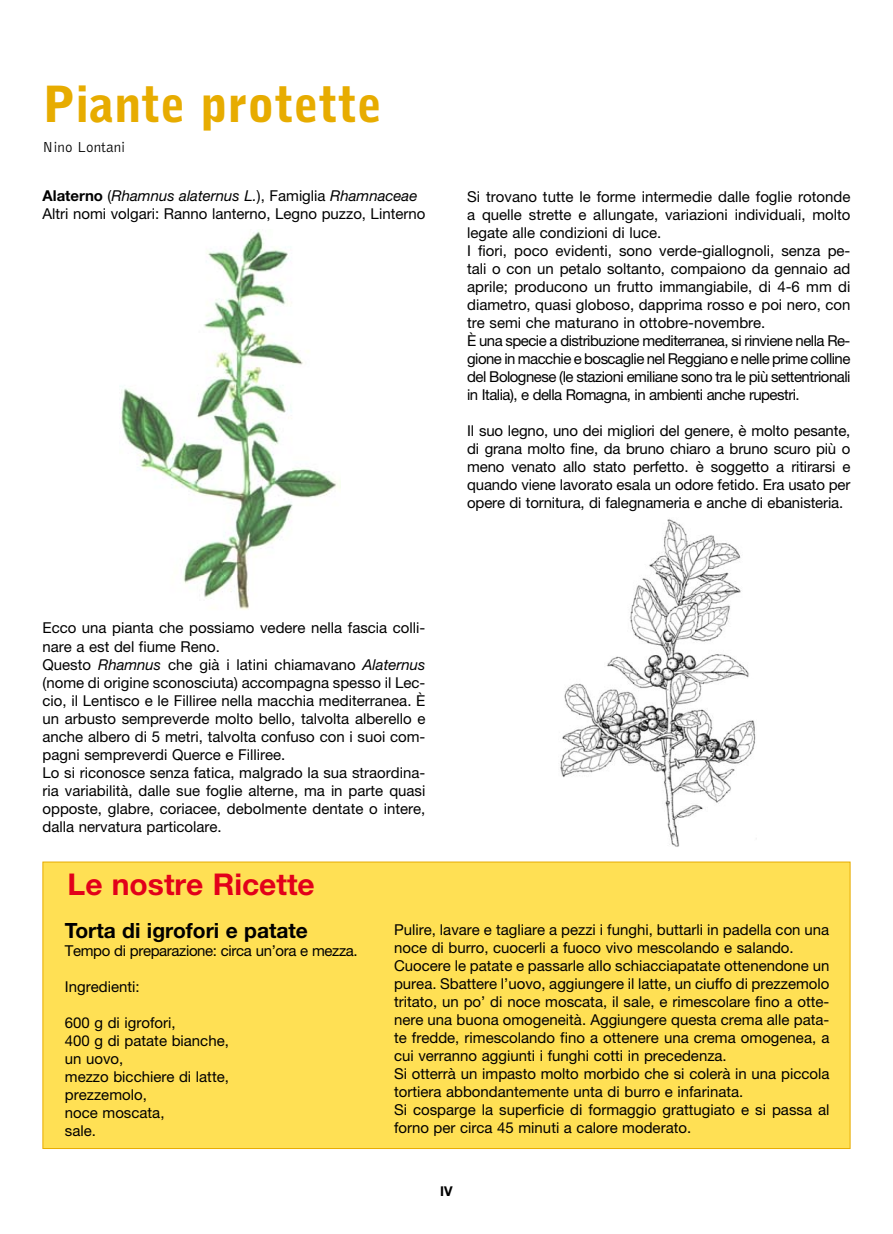
<style>
.page{position:relative;width:893px;height:1234px;background:#fff}
.page>*{position:absolute;margin:0;border:0;box-sizing:border-box;transform-origin:0 0}
.t1{font:900 49.5px "Bell Gothic";color:#e7ac00}
.t2{font:700 30px "Helvetica Neue";color:#e2001a}
.t3{font:700 21px "Helvetica Neue";color:#000}
.t4{font:15px/18px "Helvetica Neue";color:#000}
.t5{font:15px "Helvetica Neue";letter-spacing:-.025em;color:#000}
.t6{font:300 15px "Bell Gothic";color:#000}
.t7{font:700 13.5px "Helvetica Neue";color:#000}
.s1{font-weight:700}
.s2{font-style:italic}
</style>
<div class="page">
<img style="left:560px;top:519px;width:197px;height:328px">
<div style="left:43px;top:861px;width:807px;height:287px;background:#ffe054;border:1px solid #e7ac00"></div>
<img style="left:121px;top:231px;width:219px;height:379px">
<h1 class="t1" style="left:43px;top:76px;width:341px">Piante protette</h1>
<p class="t6" style="left:43px;top:139px;width:84px">Nino Lontani</p>
<p class="t4" style="left:43px;top:186px;width:384px"><span class="s1">Alaterno</span> (<span class="s2">Rhamnus alaternus L.</span>), Famiglia <span class="s2">Rhamnaceae<br></span>Altri nomi volgari: Ranno lanterno, Legno puzzo, Linterno</p>
<p class="t4" style="left:467px;top:187px;width:385px">Si trovano tutte le forme intermedie dalle foglie rotonde a quelle strette e allungate, variazioni individuali, molto legate alle condizioni di luce.<br>I fiori, poco evidenti, sono verde-giallognoli, senza pe&shy;tali o con un petalo soltanto, compaiono da gennaio ad aprile; producono un frutto immangiabile, di 4-6 mm di diametro, quasi globoso, dapprima rosso e poi nero, con tre semi che maturano in ottobre-novembre.<br>è una specie a distribuzione mediterranea, si rinviene nella Re&shy;gione in macchie e boscaglie nel Reggiano e nelle prime colline del Bolognese (le stazioni emiliane sono tra le più settentrionali in Italia), e della Romagna, in ambienti anche rupestri.</p>
<p class="t4" style="left:467px;top:421px;width:385px;text-align:justify">Il suo legno, uno dei migliori del genere, è molto pesante, di grana molto fine, da bruno chiaro a bruno scuro più o meno venato allo stato perfetto. è soggetto a ritirarsi e quando viene lavorato esala un odore fetido. Era usato per opere di tornitura, di falegnameria e anche di ebanisteria.</p>
<p class="t4" style="left:43px;top:618px;width:384px">Ecco una pianta che possiamo vedere nella fascia colli&shy;nare a est del fiume Reno.<br>Questo <span class="s2">Rhamnus</span> che già i latini chiamavano <span class="s2">Alaternus </span>(nome di origine sconosciuta) accompagna spesso il Lec&shy;cio, il Lentisco e le Filliree nella macchia mediterranea. è un arbusto sempreverde molto bello, talvolta alberello e anche albero di 5 metri, talvolta confuso con i suoi com&shy;pagni sempreverdi Querce e Filliree.<br>Lo si riconosce senza fatica, malgrado la sua straordina&shy;ria variabilità, dalle sue foglie alterne, ma in parte quasi opposte, glabre, coriacee, debolmente dentate o intere, dalla nervatura particolare.</p>
<h2 class="t2" style="left:68px;top:865px;width:249px">Le nostre Ricette</h2>
<h3 class="t3" style="left:65px;top:916px;width:245px">Torta di igrofori e patate</h3>
<p class="t5" style="left:65px;top:941px;width:294px">Tempo di preparazione: circa un’ora e mezza.</p>
<p class="t4" style="left:65px;top:976px;width:76px">Ingredienti:</p>
<p class="t4" style="left:65px;top:1012px;width:166px">600 g di igrofori,<br>400 g di patate bianche, un uovo,<br>mezzo bicchiere di latte, prezzemolo,<br>noce moscata,<br>sale.</p>
<p class="t4" style="left:394px;top:920px;width:437px">Pulire, lavare e tagliare a pezzi i funghi, buttarli in padella con una noce di burro, cuocerli a fuoco vivo mescolando e salando.<br>Cuocere le patate e passarle allo schiacciapatate ottenendone un purea. Sbattere l’uovo, aggiungere il latte, un ciuffo di prezzemolo tritato, un po’ di noce moscata, il sale, e rimescolare fino a otte&shy;nere una buona omogeneità. Aggiungere questa crema alle pata&shy;te fredde, rimescolando fino a ottenere una crema omogenea, a cui verranno aggiunti i funghi cotti in precedenza.<br>Si otterrà un impasto molto morbido che si colerà in una piccola tortiera abbondantemente unta di burro e infarinata.<br>Si cosparge la superficie di formaggio grattugiato e si passa al forno per circa 45 minuti a calore moderato.</p>
<p class="t7" style="left:440px;top:1182px;width:14px">IV</p>
</div>
